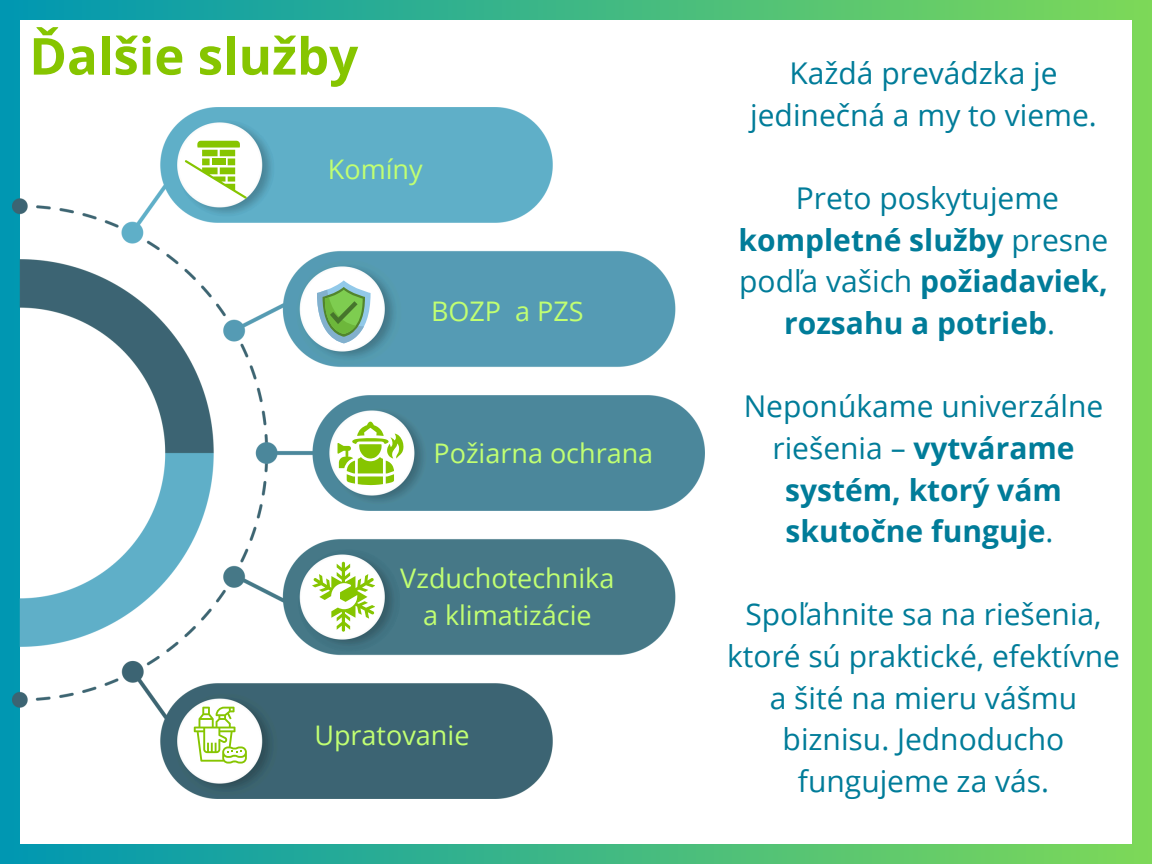
<style>
.page{position:relative;width:1152px;height:864px;background:#fff}
.page>*{position:absolute;margin:0;border:0;box-sizing:border-box;transform-origin:0 0}
.t1{font:700 51px "Open Sans";color:#86c500}
.t2{font:700 30px/41.7px "Open Sans";color:#007c99;text-align:center}
.t3{font:30px/41.7px "Open Sans";color:#007c99;text-align:center}
.t4{font:27px/37.2px "Open Sans";color:#c1ff72;text-align:center}
.s1{font-weight:400}
</style>
<div class="page">
<div style="left:0;top:0;width:1152px;height:864px;background:linear-gradient(to right,#0097b2,#7dd958)"></div>
<div style="left:20px;top:20px;width:1112px;height:824px;background:#fff"></div>
<img style="left:12px;top:108px;width:692px;height:691px">
<svg style="left:185px;top:141px;width:62px;height:58px"></svg>
<svg style="left:337px;top:422px;width:67px;height:63px"></svg>
<svg style="left:317px;top:280px;width:54px;height:63px"></svg>
<svg style="left:312px;top:562px;width:63px;height:70px"></svg>
<svg style="left:194px;top:707px;width:53px;height:57px"></svg>
<h1 class="t1" style="left:29px;top:20px;width:330px">Ďalšie služby</h1>
<h2 class="t4" style="left:328px;top:150px;width:96px">Komíny</h2>
<h2 class="t4" style="left:431px;top:292px;width:154px">BOZP a PZS</h2>
<h2 class="t4" style="left:433px;top:434px;width:221px">Požiarna ochrana</h2>
<h2 class="t4" style="left:400px;top:559px;width:216px">Vzduchotechnika a klimatizácie</h2>
<p class="t4" style="left:314px;top:716px;width:157px">Upratovanie</p>
<p class="t3" style="left:750px;top:52px;width:348px">Každá prevádzka je jedinečná a my to vieme.</p>
<p class="t2" style="left:739px;top:177px;width:371px"><span class="s1">Preto poskytujeme </span>kompletné služby <span class="s1">presne podľa vašich</span> požiadaviek, rozsahu a potrieb<span class="s1">.</span></p>
<p class="t2" style="left:744px;top:385px;width:361px"><span class="s1">Neponúkame univerzálne riešenia –</span> vytvárame systém, ktorý vám skutočne funguje<span class="s1">.</span></p>
<p class="t3" style="left:727px;top:593px;width:394px">Spoľahnite sa na riešenia, ktoré sú praktické, efektívne a šité na mieru vášmu biznisu. Jednoducho fungujeme za vás.</p>
</div>
